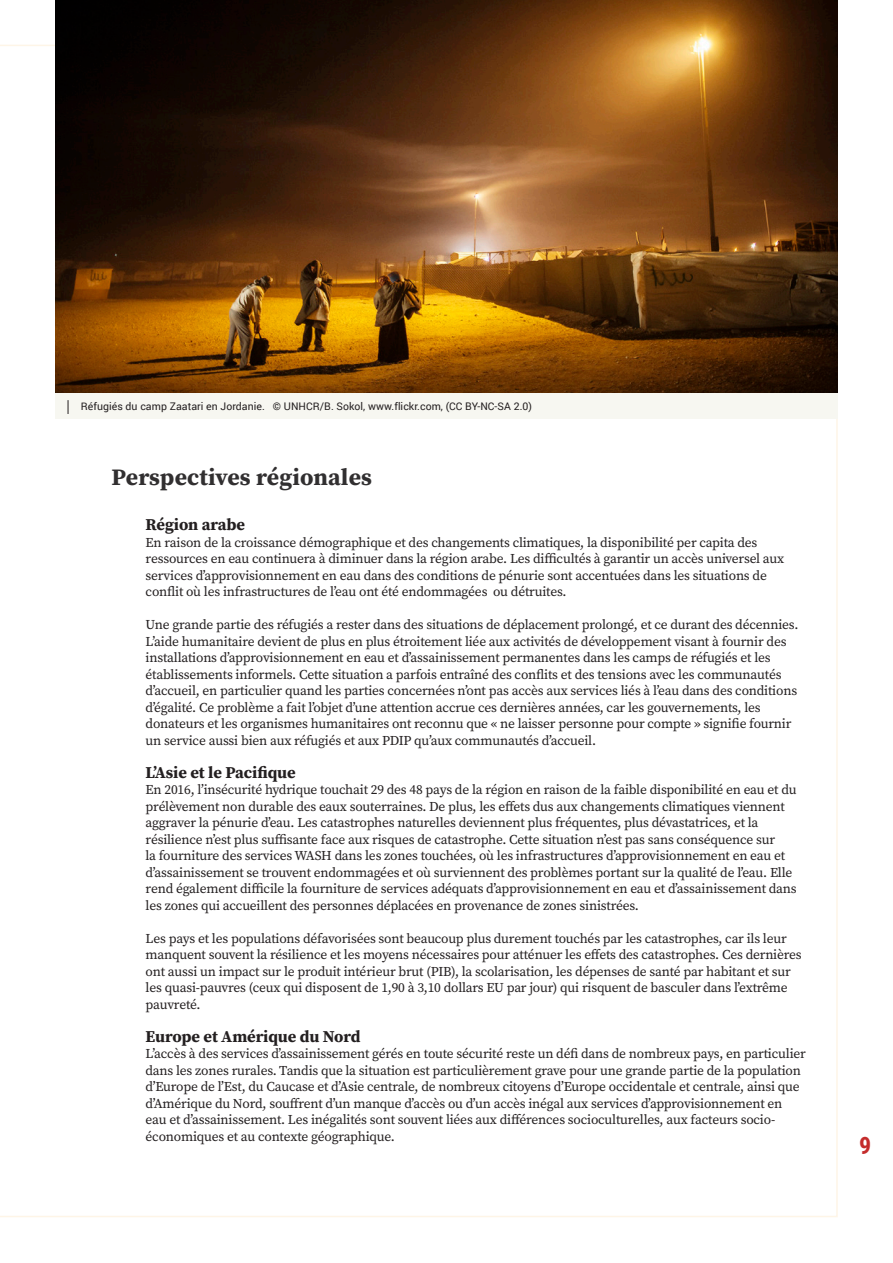
<style>
.page{position:relative;width:893px;height:1263px;background:#fff}
.page>*{position:absolute;margin:0;border:0;box-sizing:border-box;transform-origin:0 0}
.t1{font:700 24px "Roboto Condensed";color:#c42c2c}
.Para_TITLE{font:700 23.55px "Source Serif Pro";letter-spacing:.005em;color:#312f30}
.SubPara_TITLE{font:700 16.5px "Source Serif Pro";letter-spacing:-.005em;color:#231f20}
.Body{font:13.5px/16.5px "Source Serif Pro";letter-spacing:-.015em;color:#231f20}
.Picture_Source{font:10.5px "Roboto";letter-spacing:.005em;color:#231f20}
</style>
<div class="page">
<div style="left:55px;top:393px;width:783px;height:25px;background:#f7f7f1"></div>
<svg style="left:68px;top:400px;width:1px;height:14px"></svg>
<img style="left:55px;top:0;width:783px;height:393px">
<p class="Picture_Source" style="left:81px;top:398px;width:453px">Réfugiés du camp Zaatari en Jordanie. © UNHCR/B. Sokol, www.flickr.com, (CC BY-NC-SA 2.0)</p>
<p class="Para_TITLE" style="left:112px;top:461px;width:262px">Perspectives régionales</p>
<p class="SubPara_TITLE" style="left:146px;top:513px;width:101px">Région arabe</p>
<p class="Body" style="left:146px;top:534px;width:640px">En raison de la croissance démographique et des changements climatiques, la disponibilité per capita des ressources en eau continuera à diminuer dans la région arabe. Les difficultés à garantir un accès universel aux services d’approvisionnement en eau dans des conditions de pénurie sont accentuées dans les situations de conflit où les infrastructures de l’eau ont été endommagées ou détruites.</p>
<p class="Body" style="left:146px;top:617px;width:654px">Une grande partie des réfugiés a rester dans des situations de déplacement prolongé, et ce durant des décennies.<br>L’aide humanitaire devient de plus en plus étroitement liée aux activités de développement visant à fournir des installations d’approvisionnement en eau et d’assainissement permanentes dans les camps de réfugiés et les établissements informels. Cette situation a parfois entraîné des conflits et des tensions avec les communautés d’accueil, en particulier quand les parties concernées n’ont pas accès aux services liés à l’eau dans des conditions d’égalité. Ce problème a fait l’objet d’une attention accrue ces dernières années, car les gouvernements, les donateurs et les organismes humanitaires ont reconnu que « ne laisser personne pour compte » signifie fournir un service aussi bien aux réfugiés et aux PDIP qu’aux communautés d’accueil.</p>
<p class="SubPara_TITLE" style="left:146px;top:761px;width:151px">L’Asie et le Pacifique</p>
<p class="Body" style="left:146px;top:782px;width:652px">En 2016, l’insécurité hydrique touchait 29 des 48 pays de la région en raison de la faible disponibilité en eau et du prélèvement non durable des eaux souterraines. De plus, les effets dus aux changements climatiques viennent aggraver la pénurie d’eau. Les catastrophes naturelles deviennent plus fréquentes, plus dévastatrices, et la résilience n’est plus suffisante face aux risques de catastrophe. Cette situation n’est pas sans conséquence sur<br>la fourniture des services WASH dans les zones touchées, où les infrastructures d’approvisionnement en eau et d’assainissement se trouvent endommagées et où surviennent des problèmes portant sur la qualité de l’eau. Elle rend également difficile la fourniture de services adéquats d’approvisionnement en eau et d’assainissement dans les zones qui accueillent des personnes déplacées en provenance de zones sinistrées.</p>
<p class="Body" style="left:146px;top:930px;width:658px">Les pays et les populations défavorisées sont beaucoup plus durement touchés par les catastrophes, car ils leur manquent souvent la résilience et les moyens nécessaires pour atténuer les effets des catastrophes. Ces dernières ont aussi un impact sur le produit intérieur brut (PIB), la scolarisation, les dépenses de santé par habitant et sur les quasi-pauvres (ceux qui disposent de 1,90 à 3,10 dollars EU par jour) qui risquent de basculer dans l’extrême pauvreté.</p>
<p class="SubPara_TITLE" style="left:146px;top:1025px;width:216px">Europe et Amérique du Nord</p>
<p class="Body" style="left:146px;top:1046px;width:662px">L’accès à des services d’assainissement gérés en toute sécurité reste un défi dans de nombreux pays, en particulier dans les zones rurales. Tandis que la situation est particulièrement grave pour une grande partie de la population d’Europe de l’Est, du Caucase et d’Asie centrale, de nombreux citoyens d’Europe occidentale et centrale, ainsi que d’Amérique du Nord, souffrent d’un manque d’accès ou d’un accès inégal aux services d’approvisionnement en eau et d’assainissement. Les inégalités sont souvent liées aux différences socioculturelles, aux facteurs socio&shy;économiques et au contexte géographique.</p>
<h1 class="t1" style="left:859px;top:1129px;width:14px">9</h1>
</div>
